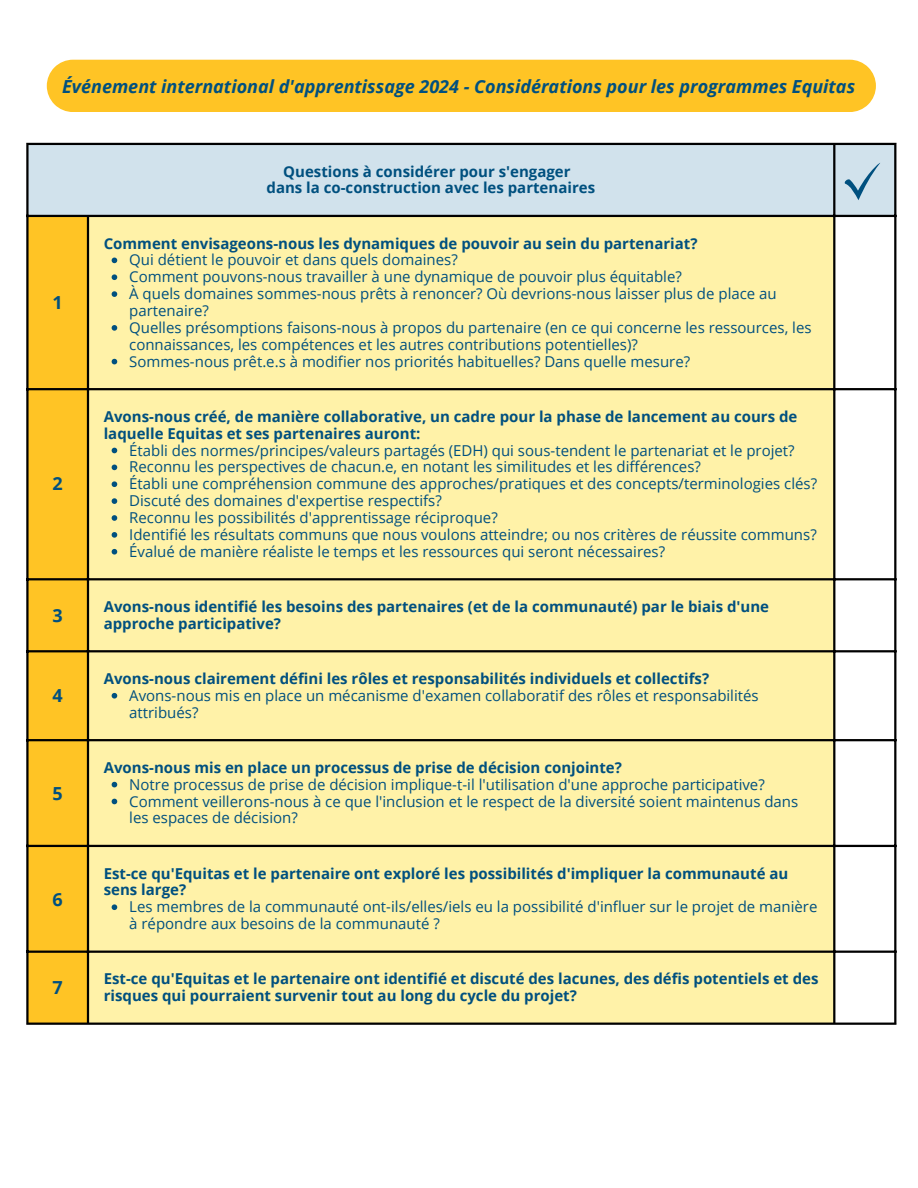
<style>
.page{position:relative;width:918px;height:1188px;background:#fff}
.page>*{position:absolute;margin:0;border:0;box-sizing:border-box;transform-origin:0 0}
.t1{font:italic 700 18px "Open Sans";color:#00507f}
.t2{font:700 18px "Open Sans";color:#00507f}
.t3{font:15px/16.8px "Open Sans";color:#00507f}
.t4{font:700 15px/16.8px "Open Sans";color:#00507f}
</style>
<div class="page">
<div style="left:47px;top:60px;width:829px;height:52px;background:#ffc425"></div>
<div style="left:29px;top:145px;width:865px;height:70px;background:#d1e2ec"></div>
<div style="left:29px;top:217px;width:58px;height:806px;background:#ffc425"></div>
<div style="left:89px;top:217px;width:744px;height:806px;background:#fff2a8"></div>
<svg style="left:112px;top:258px;width:5px;height:5px"></svg>
<svg style="left:112px;top:274px;width:5px;height:6px"></svg>
<svg style="left:112px;top:291px;width:5px;height:6px"></svg>
<svg style="left:112px;top:325px;width:5px;height:6px"></svg>
<svg style="left:112px;top:359px;width:5px;height:5px"></svg>
<svg style="left:112px;top:448px;width:5px;height:5px"></svg>
<svg style="left:112px;top:465px;width:5px;height:5px"></svg>
<svg style="left:112px;top:481px;width:5px;height:6px"></svg>
<svg style="left:112px;top:498px;width:5px;height:6px"></svg>
<svg style="left:112px;top:515px;width:5px;height:6px"></svg>
<svg style="left:112px;top:532px;width:5px;height:6px"></svg>
<svg style="left:112px;top:549px;width:5px;height:6px"></svg>
<svg style="left:112px;top:693px;width:5px;height:6px"></svg>
<svg style="left:112px;top:782px;width:5px;height:5px"></svg>
<svg style="left:112px;top:799px;width:5px;height:5px"></svg>
<svg style="left:112px;top:904px;width:5px;height:6px"></svg>
<hr style="left:26px;top:145px;width:3px;height:878px;background:#000">
<hr style="left:87px;top:217px;width:2px;height:806px;background:#000">
<hr style="left:833px;top:145px;width:2px;height:878px;background:#000">
<hr style="left:894px;top:145px;width:2px;height:878px;background:#000">
<hr style="left:26px;top:143px;width:870px;height:2px;background:#000">
<hr style="left:26px;top:215px;width:870px;height:2px;background:#000">
<hr style="left:26px;top:388px;width:870px;height:2px;background:#000">
<hr style="left:26px;top:578px;width:870px;height:2px;background:#000">
<hr style="left:26px;top:650px;width:870px;height:2px;background:#000">
<hr style="left:26px;top:739px;width:870px;height:2px;background:#000">
<hr style="left:26px;top:845px;width:870px;height:2px;background:#000">
<hr style="left:26px;top:951px;width:870px;height:2px;background:#000">
<hr style="left:26px;top:1023px;width:870px;height:2px;background:#000">
<svg style="left:843px;top:160px;width:40px;height:40px"></svg>
<p class="t1" style="left:62px;top:73px;width:795px">Événement international d'apprentissage 2024 - Considérations pour les programmes Equitas</p>
<p class="t2" style="left:53px;top:290px;width:12px">1</p>
<p class="t2" style="left:53px;top:471px;width:12px">2</p>
<h1 class="t4" style="left:283px;top:162px;width:289px">Questions à considérer pour s'engager</h1>
<p class="t4" style="left:267px;top:179px;width:330px">dans la co-construction avec les partenaires</p>
<p class="t4" style="left:104px;top:234px;width:595px">Comment envisageons-nous les dynamiques de pouvoir au sein du partenariat?</p>
<p class="t3" style="left:129px;top:251px;width:330px">Qui détient le pouvoir et dans quels domaines?</p>
<p class="t3" style="left:129px;top:268px;width:554px">Comment pouvons-nous travailler à une dynamique de pouvoir plus équitable?</p>
<p class="t3" style="left:129px;top:285px;width:649px">À quels domaines sommes-nous prêts à renoncer? Où devrions-nous laisser plus de place au partenaire?</p>
<p class="t3" style="left:129px;top:319px;width:684px">Quelles présomptions faisons-nous à propos du partenaire (en ce qui concerne les ressources, les connaissances, les compétences et les autres contributions potentielles)?</p>
<p class="t3" style="left:129px;top:352px;width:562px">Sommes-nous prêt.e.s à modifier nos priorités habituelles? Dans quelle mesure?</p>
<p class="t4" style="left:104px;top:408px;width:695px">Avons-nous créé, de manière collaborative, un cadre pour la phase de lancement au cours de laquelle Equitas et ses partenaires auront:</p>
<p class="t3" style="left:129px;top:441px;width:667px">Établi des normes/principes/valeurs partagés (EDH) qui sous-tendent le partenariat et le projet?</p>
<p class="t3" style="left:129px;top:458px;width:573px">Reconnu les perspectives de chacun.e, en notant les similitudes et les différences?</p>
<p class="t3" style="left:129px;top:475px;width:689px">Établi une compréhension commune des approches/pratiques et des concepts/terminologies clés?</p>
<p class="t3" style="left:129px;top:492px;width:314px">Discuté des domaines d'expertise respectifs?</p>
<p class="t3" style="left:129px;top:509px;width:370px">Reconnu les possibilités d'apprentissage réciproque?</p>
<p class="t3" style="left:129px;top:526px;width:689px">Identifié les résultats communs que nous voulons atteindre; ou nos critères de réussite communs?</p>
<p class="t3" style="left:129px;top:543px;width:537px">Évalué de manière réaliste le temps et les ressources qui seront nécessaires?</p>
<p class="t2" style="left:53px;top:603px;width:12px">3</p>
<p class="t4" style="left:104px;top:598px;width:667px">Avons-nous identifié les besoins des partenaires (et de la communauté) par le biais d'une approche participative?</p>
<p class="t2" style="left:53px;top:683px;width:12px">4</p>
<p class="t2" style="left:53px;top:781px;width:12px">5</p>
<p class="t2" style="left:53px;top:886px;width:12px">6</p>
<p class="t4" style="left:104px;top:670px;width:607px">Avons-nous clairement défini les rôles et responsabilités individuels et collectifs?</p>
<p class="t3" style="left:129px;top:687px;width:631px">Avons-nous mis en place un mécanisme d'examen collaboratif des rôles et responsabilités attribués?</p>
<p class="t4" style="left:104px;top:759px;width:520px">Avons-nous mis en place un processus de prise de décision conjointe?</p>
<p class="t3" style="left:129px;top:775px;width:637px">Notre processus de prise de décision implique-t-il l'utilisation d'une approche participative?</p>
<p class="t3" style="left:129px;top:792px;width:671px">Comment veillerons-nous à ce que l'inclusion et le respect de la diversité soient maintenus dans les espaces de décision?</p>
<p class="t4" style="left:104px;top:864px;width:686px">Est-ce qu'Equitas et le partenaire ont exploré les possibilités d'impliquer la communauté au sens large?</p>
<p class="t3" style="left:129px;top:898px;width:690px">Les membres de la communauté ont-ils/elles/iels eu la possibilité d'influer sur le projet de manière à répondre aux besoins de la communauté ?</p>
<p class="t2" style="left:53px;top:975px;width:12px">7</p>
<p class="t4" style="left:104px;top:970px;width:716px">Est-ce qu'Equitas et le partenaire ont identifié et discuté des lacunes, des défis potentiels et des risques qui pourraient survenir tout au long du cycle du projet?</p>
</div>
